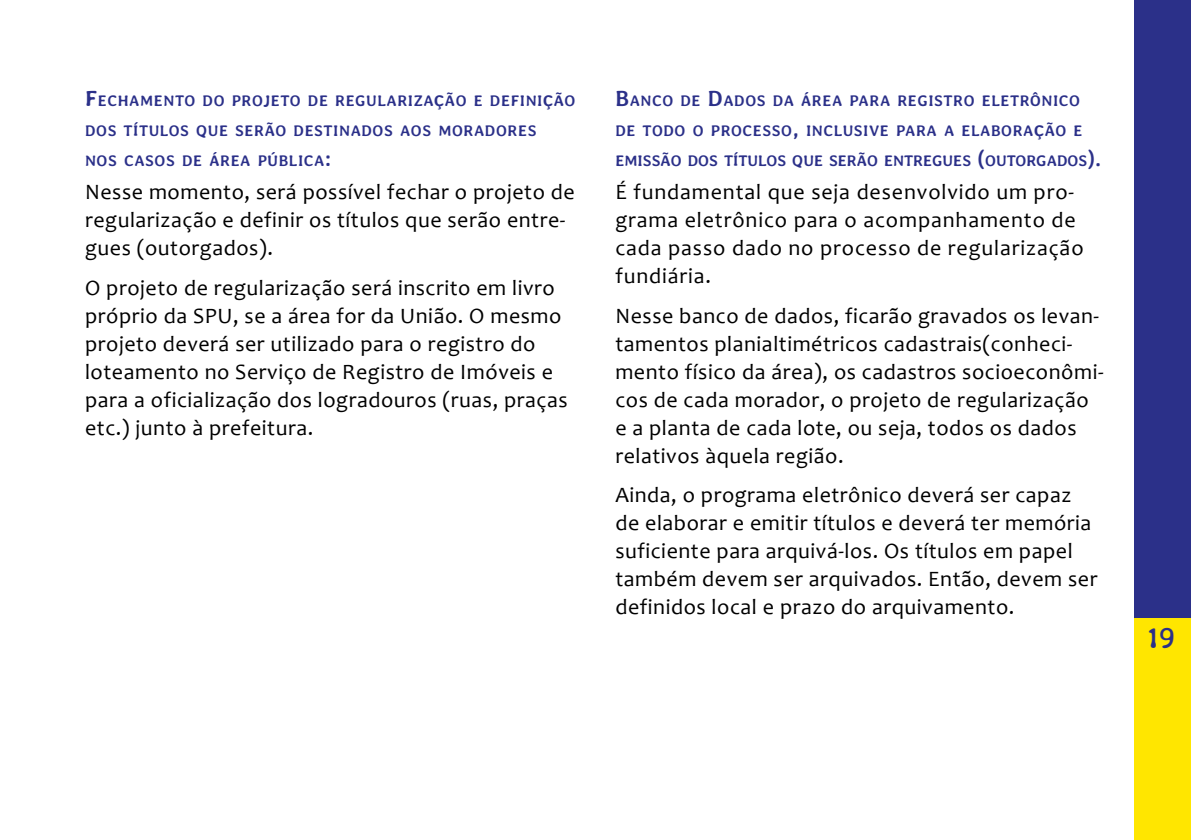
<style>
.page{position:relative;width:1191px;height:840px;background:#fff}
.page>*{position:absolute;margin:0;border:0;box-sizing:border-box;transform-origin:0 0}
.t1{font:30px "Averia Sans Libre";color:#2b3089}
.t2{font:22px/28px "Candara";letter-spacing:.025em;color:#000}
.t3{font:700 15.4px/29.6px "Averia Libre";letter-spacing:.035em;color:#2b3089}
.s1{font-size:22px}
</style>
<div class="page">
<div style="left:1134px;top:0;width:57px;height:799px;background:#2b3089"></div>
<div style="left:1134px;top:618px;width:57px;height:221px;background:#ffe600"></div>
<p class="t3" style="left:85px;top:86px;width:492px"><span class="s1">F</span>ECHAMENTO DO PROJETO DE REGULARIZAÇÃO E DEFINIÇÃO<br>DOS TÍTULOS QUE SERÃO DESTINADOS AOS MORADORES<br>NOS CASOS DE ÁREA PÚBLICA<span class="s1">:</span></p>
<p class="t2" style="left:85px;top:178px;width:491px">Nesse momento, será possível fechar o projeto de regularização e definir os títulos que serão entre&shy;gues (outorgados).</p>
<p class="t2" style="left:85px;top:273px;width:484px">O projeto de regularização será inscrito em livro próprio da SPU, se a área for da União. O mesmo projeto deverá ser utilizado para o registro do loteamento no Serviço de Registro de Imóveis e para a oficialização dos logradouros (ruas, praças etc.) junto à prefeitura.</p>
<p class="t3" style="left:615px;top:86px;width:487px"><span class="s1">B</span>ANCO DE <span class="s1">D</span>ADOS DA ÁREA PARA REGISTRO ELETRÔNICO<br>DE TODO O PROCESSO<span class="s1">,</span> INCLUSIVE PARA A ELABORAÇÃO E<br>EMISSÃO DOS TÍTULOS QUE SERÃO ENTREGUES <span class="s1">(</span>OUTORGADOS<span class="s1">).</span></p>
<p class="t2" style="left:615px;top:178px;width:470px">É fundamental que seja desenvolvido um pro&shy;grama eletrônico para o acompanhamento de cada passo dado no processo de regularização fundiária.</p>
<p class="t2" style="left:615px;top:301px;width:490px">Nesse banco de dados, ficarão gravados os levan&shy;tamentos planialtimétricos cadastrais(conheci&shy;mento físico da área), os cadastros socioeconômi&shy;cos de cada morador, o projeto de regularização e a planta de cada lote, ou seja, todos os dados relativos àquela região.</p>
<p class="t2" style="left:615px;top:480px;width:484px">Ainda, o programa eletrônico deverá ser capaz de elaborar e emitir títulos e deverá ter memória suficiente para arquivá-los. Os títulos em papel também devem ser arquivados. Então, devem ser definidos local e prazo do arquivamento.</p>
<h1 class="t1" style="left:1147px;top:619px;width:30px">19</h1>
</div>
